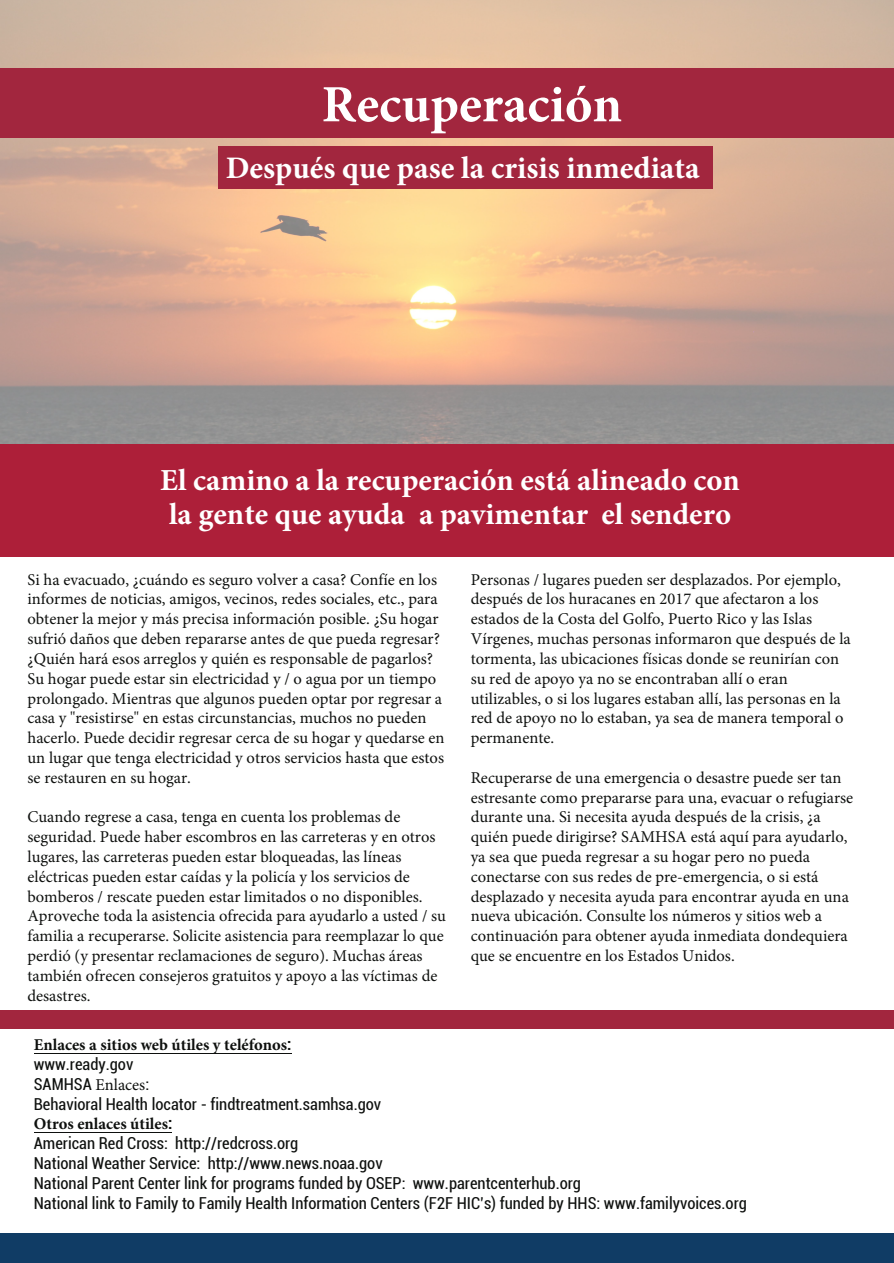
<style>
.page{position:relative;width:894px;height:1263px;background:#fff}
.page>*{position:absolute;margin:0;border:0;box-sizing:border-box;transform-origin:0 0}
.t1{font:700 52.35px "Minion Pro";color:#fff}
.t2{font:700 31.35px "Minion Pro";color:#fff}
.t3{font:700 30.6px/34.3px "Minion Pro";color:#fff}
.t4{font:16.5px/19.8px "Minion Pro";color:#0e100e}
.t5{font:condensed 16.5px/19.8px "Roboto";color:#0e100e}
.t6{font:700 16.5px "Minion Pro";color:#0e100e}
.s1{font-family:"Roboto";font-stretch:condensed}
.s2{font-family:"Minion Pro";font-stretch:normal}
</style>
<div class="page">
<img style="left:0;top:0;width:893px;height:444px">
<div style="left:0;top:69px;width:893px;height:69px;background:#a2263e"></div>
<div style="left:0;top:444px;width:893px;height:112px;background:#ad1f39"></div>
<div style="left:0;top:1233px;width:893px;height:30px;background:#103c65"></div>
<div style="left:218px;top:147px;width:494px;height:42px;background:#a2263e"></div>
<hr style="left:34px;top:1132px;width:138px;height:1px;background:#0e100e">
<hr style="left:34px;top:1053px;width:257px;height:1px;background:#0e100e">
<div style="left:0;top:1010px;width:893px;height:19px;background:#a2263e"></div>
<h1 class="t1" style="left:321px;top:68px;width:302px">Recuperación</h1>
<h2 class="t2" style="left:225px;top:146px;width:475px">Después que pase la crisis inmediata</h2>
<h3 class="t3" style="left:160px;top:462px;width:580px">El camino a la recuperación está alineado con la gente que ayuda a pavimentar el sendero</h3>
<p class="t4" style="left:27px;top:569px;width:418px">Si ha evacuado, ¿cuándo es seguro volver a casa? Confíe en los informes de noticias, amigos, vecinos, redes sociales, etc., para obtener la mejor y más precisa información posible. ¿Su hogar sufrió daños que deben repararse antes de que pueda regresar? ¿Quién hará esos arreglos y quién es responsable de pagarlos?<br>Su hogar puede estar sin electricidad y / o agua por un tiempo prolongado. Mientras que algunos pueden optar por regresar a casa y "resistirse" en estas circunstancias, muchos no pueden hacerlo. Puede decidir regresar cerca de su hogar y quedarse en un lugar que tenga electricidad y otros servicios hasta que estos se restauren en su hogar.</p>
<p class="t4" style="left:27px;top:807px;width:420px">Cuando regrese a casa, tenga en cuenta los problemas de seguridad. Puede haber escombros en las carreteras y en otros lugares, las carreteras pueden estar bloqueadas, las líneas eléctricas pueden estar caídas y la policía y los servicios de bomberos / rescate pueden estar limitados o no disponibles.<br>Aproveche toda la asistencia ofrecida para ayudarlo a usted / su familia a recuperarse. Solicite asistencia para reemplazar lo que perdió (y presentar reclamaciones de seguro). Muchas áreas también ofrecen consejeros gratuitos y apoyo a las víctimas de desastres.</p>
<p class="t4" style="left:470px;top:569px;width:381px">Personas / lugares pueden ser desplazados. Por ejemplo, después de los huracanes en 2017 que afectaron a los estados de la Costa del Golfo, Puerto Rico y las Islas Vírgenes, muchas personas informaron que después de la tormenta, las ubicaciones físicas donde se reunirían con su red de apoyo ya no se encontraban allí o eran utilizables, o si los lugares estaban allí, las personas en la red de apoyo no lo estaban, ya sea de manera temporal o permanente.</p>
<p class="t4" style="left:470px;top:767px;width:384px">Recuperarse de una emergencia o desastre puede ser tan estresante como prepararse para una, evacuar o refugiarse durante una. Si necesita ayuda después de la crisis, ¿a quién puede dirigirse? SAMHSA está aquí para ayudarlo, ya sea que pueda regresar a su hogar pero no pueda conectarse con sus redes de pre-emergencia, o si está desplazado y necesita ayuda para encontrar ayuda en una nueva ubicación. Consulte los números y sitios web a continuación para obtener ayuda inmediata dondequiera que se encuentre en los Estados Unidos.</p>
<p class="t6" style="left:34px;top:1033px;width:259px">Enlaces a sitios web útiles y teléfonos<span class="s1">:</span></p>
<p class="t5" style="left:34px;top:1053px;width:349px">www.ready.gov<br>SAMHSA <span class="s2">Enlaces</span>:<br>Behavioral Health locator - findtreatment.samhsa.gov</p>
<p class="t6" style="left:34px;top:1112px;width:140px">Otros enlaces útiles<span class="s1">:</span></p>
<p class="t5" style="left:34px;top:1132px;width:714px">American Red Cross: http://redcross.org<br>National Weather Service: http://www.news.noaa.gov<br>National Parent Center link for programs funded by OSEP: www.parentcenterhub.org<br>National link to Family to Family Health Information Centers (F2F HIC’s) funded by HHS: www.familyvoices.org</p>
</div>
